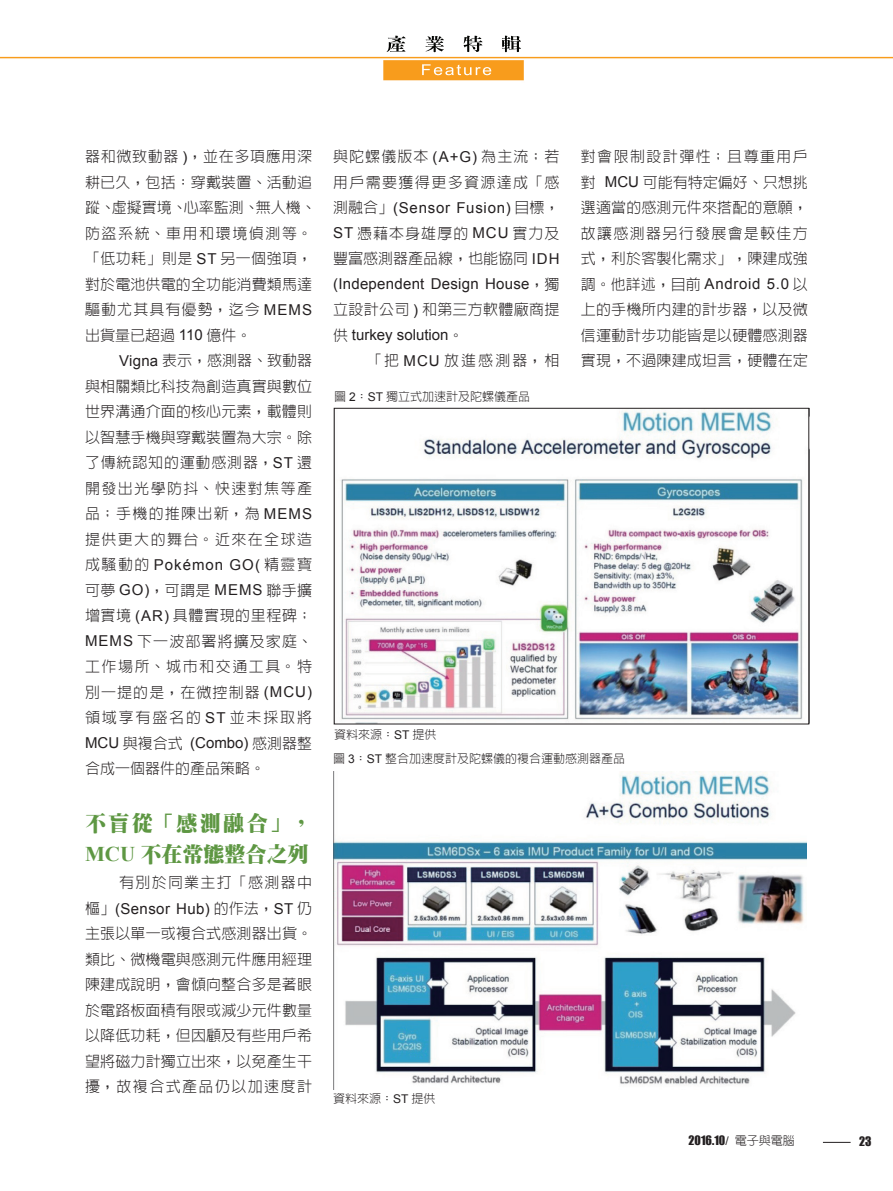
<style>
.page{position:relative;width:893px;height:1191px;background:#fff}
.page>*{position:absolute;margin:0;border:0;box-sizing:border-box;transform-origin:0 0}
._1級標題{font:900 21px/31.5px "Inn Ming";color:#5e9743}
.說明文字{font:300 15px/25.5px "Lin Gothic";letter-spacing:.01em;color:#231f20;text-align:justify}
.圖說{font:300 12px "Lin Gothic";color:#231f20}
.重點提示{font:12px "Impact";color:#231f20}
.s1{font-family:"Arial";font-weight:400}
.s2{font-family:"Times New Roman";font-weight:700}
.s3{font-family:"Arial"}
.s4{font-family:"New Gothic";font-weight:300}
</style>
<div class="page">
<img style="left:19px;top:35px;width:874px;height:46px">
<img style="left:422px;top:64px;width:69px;height:11px">
<img style="left:388px;top:36px;width:122px;height:16px">
<svg style="left:823px;top:1142px;width:28px;height:1px"></svg>
<img style="left:0;top:56px;width:19px;height:3px">
<img style="left:340px;top:410px;width:463px;height:310px">
<div style="left:334px;top:408px;width:475px;height:316px;border:1px solid #231f20"></div>
<img style="left:333px;top:771px;width:473px;height:318px">
<p class="說明文字" style="left:85px;top:144px;width:232px;text-align:left">器和微致動器 <span class="s1">)</span>，並在多項應用深耕已久，包括：穿戴裝置、活動追蹤、虛擬實境、心率監測、無人機、防盜系統、車用和環境偵測等。「低功耗」則是 <span class="s1">ST</span> 另一個強項，對於電池供電的全功能消費類馬達驅動尤其具有優勢，迄今 <span class="s1">MEMS</span>出貨量已超過 <span class="s1">110</span> 億件。</p>
<p class="說明文字" style="left:85px;top:348px;width:229px;text-indent:34px"><span class="s1">Vigna</span> 表示，感測器、致動器與相關類比科技為創造真實與數位世界溝通介面的核心元素，載體則以智慧手機與穿戴裝置為大宗。除了傳統認知的運動感測器，<span class="s1">ST</span> 還開發出光學防抖、快速對焦等產品；手機的推陳出新，為 <span class="s1">MEMS</span>提供更大的舞台。近來在全球造成騷動的 <span class="s1">Pokémon GO(</span> 精靈寶可夢 <span class="s1">GO)</span>，可謂是 <span class="s1">MEMS</span> 聯手擴增實境 <span class="s1">(AR)</span> 具體實現的里程碑；<span class="s1">MEMS</span> 下一波部署將擴及家庭、工作場所、城市和交通工具。特別一提的是，在微控制器 <span class="s1">(MCU)</span>領域享有盛名的 <span class="s1">ST</span> 並未採取將<span class="s1">MCU</span> 與複合式 <span class="s1">(Combo)</span> 感測器整合成一個器件的產品策略。</p>
<p class="_1級標題" style="left:85px;top:806px;width:229px">不盲從「感測融合」，<br><span class="s2">MCU</span> 不在常態整合之列</p>
<p class="說明文字" style="left:85px;top:870px;width:229px;text-indent:34px">有別於同業主打「感測器中樞」<span class="s1">(Sensor Hub)</span> 的作法，<span class="s1">ST</span> 仍主張以單一或複合式感測器出貨。類比、微機電與感測元件應用經理陳建成說明，會傾向整合多是著眼於電路板面積有限或減少元件數量以降低功耗，但因顧及有些用戶希望將磁力計獨立出來，以免產生干擾，故複合式產品仍以加速度計</p>
<p class="說明文字" style="left:333px;top:144px;width:228px">與陀螺儀版本 <span class="s1">(A+G)</span> 為主流；若用戶需要獲得更多資源達成「感測融合」<span class="s1">(Sensor Fusion)</span> 目標，<span class="s1">ST</span> 憑藉本身雄厚的 <span class="s1">MCU</span> 實力及豐富感測器產品線，也能協同 <span class="s1">IDH (Independent Design House</span>，獨立設計公司 <span class="s1">)</span> 和第三方軟體廠商提供 <span class="s1">turkey solution</span>。</p>
<p class="說明文字" style="left:367px;top:348px;width:194px">「把 <span class="s1">MCU</span> 放進感測器，相</p>
<p class="圖說" style="left:334px;top:390px;width:198px">圖 <span class="s1">2</span>：<span class="s1">ST</span> 獨立式加速計及陀螺儀產品</p>
<p class="說明文字" style="left:581px;top:144px;width:229px">對會限制設計彈性；且尊重用戶對 <span class="s1">MCU</span> 可能有特定偏好、只想挑選適當的感測元件來搭配的意願，故讓感測器另行發展會是較佳方式，利於客製化需求」，陳建成強調。他詳述，目前 <span class="s1">Android 5.0</span> 以上的手機所內建的計步器，以及微信運動計步功能皆是以硬體感測器實現，不過陳建成坦言，硬體在定</p>
<p class="圖說" style="left:334px;top:728px;width:104px">資料來源：<span class="s1">ST</span> 提供</p>
<p class="圖說" style="left:333px;top:753px;width:294px">圖 <span class="s1">3</span>：<span class="s1">ST</span> 整合加速度計及陀螺儀的複合運動感測器產品</p>
<p class="圖說" style="left:333px;top:1092px;width:104px">資料來源：<span class="s1">ST</span> 提供</p>
<p class="重點提示" style="left:689px;top:1131px;width:108px">2016.10<span class="s3">/</span> <span class="s4">電子與電腦</span></p>
<p class="重點提示" style="left:859px;top:1132px;width:14px">23</p>
</div>
